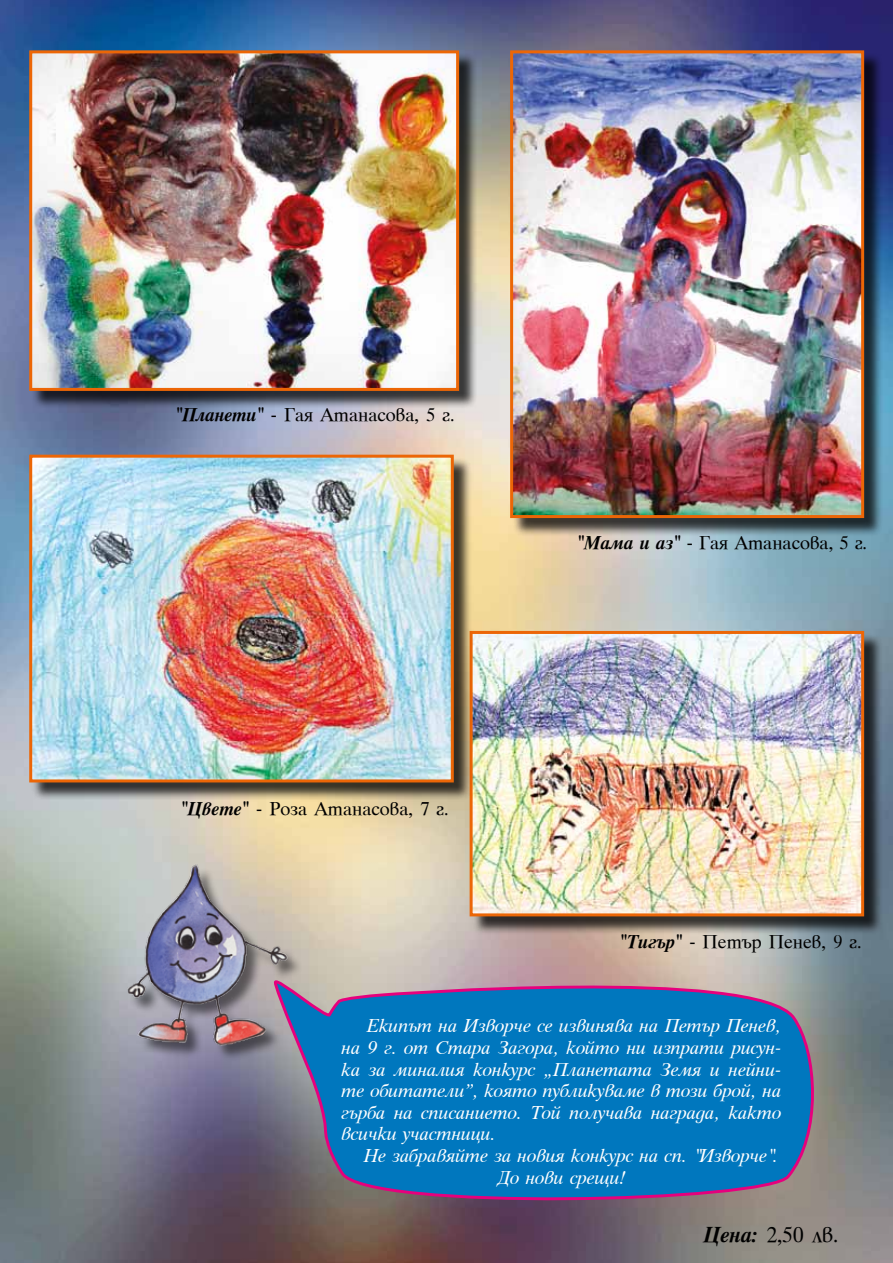
<style>
.page{position:relative;width:893px;height:1263px;background:#fff}
.page>*{position:absolute;margin:0;border:0;box-sizing:border-box;transform-origin:0 0}
.t1{font:21px "Timok U";color:#000}
.t2{font:18px/21.6px "Timok U Italic";color:#fff;text-align:justify}
.t3{font:18px "Timok U";color:#000}
.s1{font-family:"Timok U Bold";font-style:italic}
</style>
<div class="page">
<img style="left:0;top:0;width:893px;height:1263px">
<div style="left:472px;top:633px;width:411px;height:302px;background:#000;opacity:.75"></div>
<img style="left:474px;top:635px;width:386px;height:277px">
<div style="left:470px;top:631px;width:394px;height:285px;border:3px solid #ec6606"></div>
<div style="left:512px;top:53px;width:371px;height:483px;background:#000;opacity:.75"></div>
<img style="left:514px;top:54px;width:346px;height:460px">
<div style="left:510px;top:50px;width:354px;height:468px;border:3px solid #ec6606"></div>
<div style="left:31px;top:53px;width:447px;height:357px;background:#000;opacity:.75"></div>
<img style="left:33px;top:54px;width:422px;height:333px">
<div style="left:29px;top:50px;width:430px;height:341px;border:3px solid #ec6606"></div>
<div style="left:31px;top:457px;width:442px;height:344px;background:#000;opacity:.75"></div>
<img style="left:33px;top:459px;width:417px;height:319px">
<div style="left:29px;top:455px;width:425px;height:327px;border:3px solid #ec6606"></div>
<svg style="left:274px;top:966px;width:548px;height:245px;background:#2b79af"></svg>
<div style="left:129px;top:867px;width:174px;height:195px;background:#000;opacity:.52"></div>
<img style="left:127px;top:862px;width:169px;height:186px">
<p class="t3" style="left:175px;top:402px;width:281px"><span class="s1">"Планети"</span> - Гая Атанасова, 5 г.</p>
<p class="t3" style="left:181px;top:795px;width:269px"><span class="s1">"Цвете"</span> - Роза Атанасова, 7 г.</p>
<p class="t3" style="left:577px;top:530px;width:292px"><span class="s1">"Мама и аз"</span> - Гая Атанасова, 5 г.</p>
<p class="t3" style="left:620px;top:928px;width:243px"><span class="s1">"Тигър"</span> - Петър Пенев, 9 г.</p>
<p class="t2" style="left:342px;top:1015px;width:441px;text-indent:25px">Екипът на Изворче се извинява на Петър Пенев, на 9 г. от Стара Загора, който ни изпрати рисун&shy;ка за миналия конкурс „Планетата Земя и нейни&shy;те обитатели”, която публикуваме в този брой, на гърба на списанието. Той получава награда, както всички участници.</p>
<p class="t2" style="left:498px;top:1145px;width:282px;text-indent:-134px">Не забравяйте за новия конкурс на сп. "Изворче".<br>До нови срещи!</p>
<p class="t1" style="left:704px;top:1219px;width:136px"><span class="s1">Цена:</span> 2,50 лв.</p>
</div>
